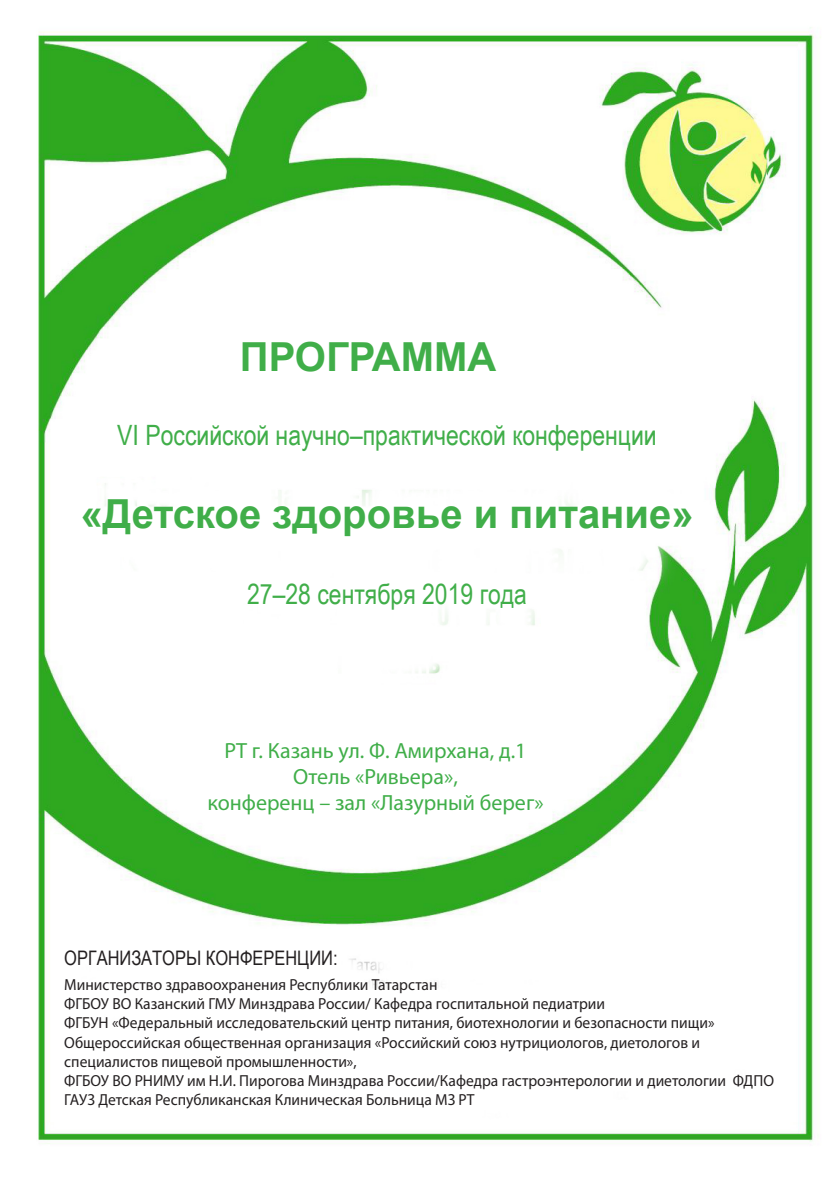
<style>
.page{position:relative;width:840px;height:1191px;background:#fff}
.page>*{position:absolute;margin:0;border:0;box-sizing:border-box;transform-origin:0 0}
.заголовок{font:700 40px "Arial";color:#40ae49}
.t1{font:28px "Arial Narrow";color:#40ae49}
.t2{font:22px "Myriad Pro";color:#40ae49}
.подзаголовок{font:20px "Arial Narrow";color:#231f20}
.t3{font:16px "Myriad Pro";color:#231f20}
</style>
<div class="page">
<img style="left:38px;top:27px;width:783px;height:1117px">
<p class="заголовок" style="left:240px;top:328px;width:258px">ПРОГРАММА</p>
<p class="t1" style="left:117px;top:414px;width:540px">VI Российской научно–практической конференции</p>
<p class="заголовок" style="left:81px;top:486px;width:614px">«Детское здоровье и питание»</p>
<p class="t1" style="left:247px;top:573px;width:281px">27–28 сентября 2019 года</p>
<p class="t2" style="left:224px;top:736px;width:303px">РТ г. Казань ул. Ф. Амирхана, д.1</p>
<p class="t2" style="left:293px;top:763px;width:166px">Отель «Ривьера»,</p>
<p class="t2" style="left:207px;top:789px;width:338px">конференц – зал «Лазурный берег»</p>
<p class="подзаголовок" style="left:64px;top:943px;width:274px">ОРГАНИЗАТОРЫ КОНФЕРЕНЦИИ:</p>
<p class="t3" style="left:64px;top:974px;width:374px">Министерство здравоохранения Республики Татарстан</p>
<p class="t3" style="left:64px;top:994px;width:542px">ФГБОУ ВО Казанский ГМУ Минздрава России/ Кафедра госпитальной педиатрии</p>
<p class="t3" style="left:64px;top:1013px;width:651px">ФГБУН «Федеральный исследовательский центр питания, биотехнологии и безопасности пищи»</p>
<p class="t3" style="left:64px;top:1032px;width:637px">Общероссийская общественная организация «Российский союз нутрициологов, диетологов и</p>
<p class="t3" style="left:64px;top:1051px;width:294px">специалистов пищевой промышленности»,</p>
<p class="t3" style="left:64px;top:1070px;width:710px">ФГБОУ ВО РНИМУ им Н.И. Пирогова Минздрава России/Кафедра гастроэнтерологии и диетологии ФДПО</p>
<p class="t3" style="left:64px;top:1090px;width:411px">ГАУЗ Детская Республиканская Клиническая Больница МЗ РТ</p>
</div>
